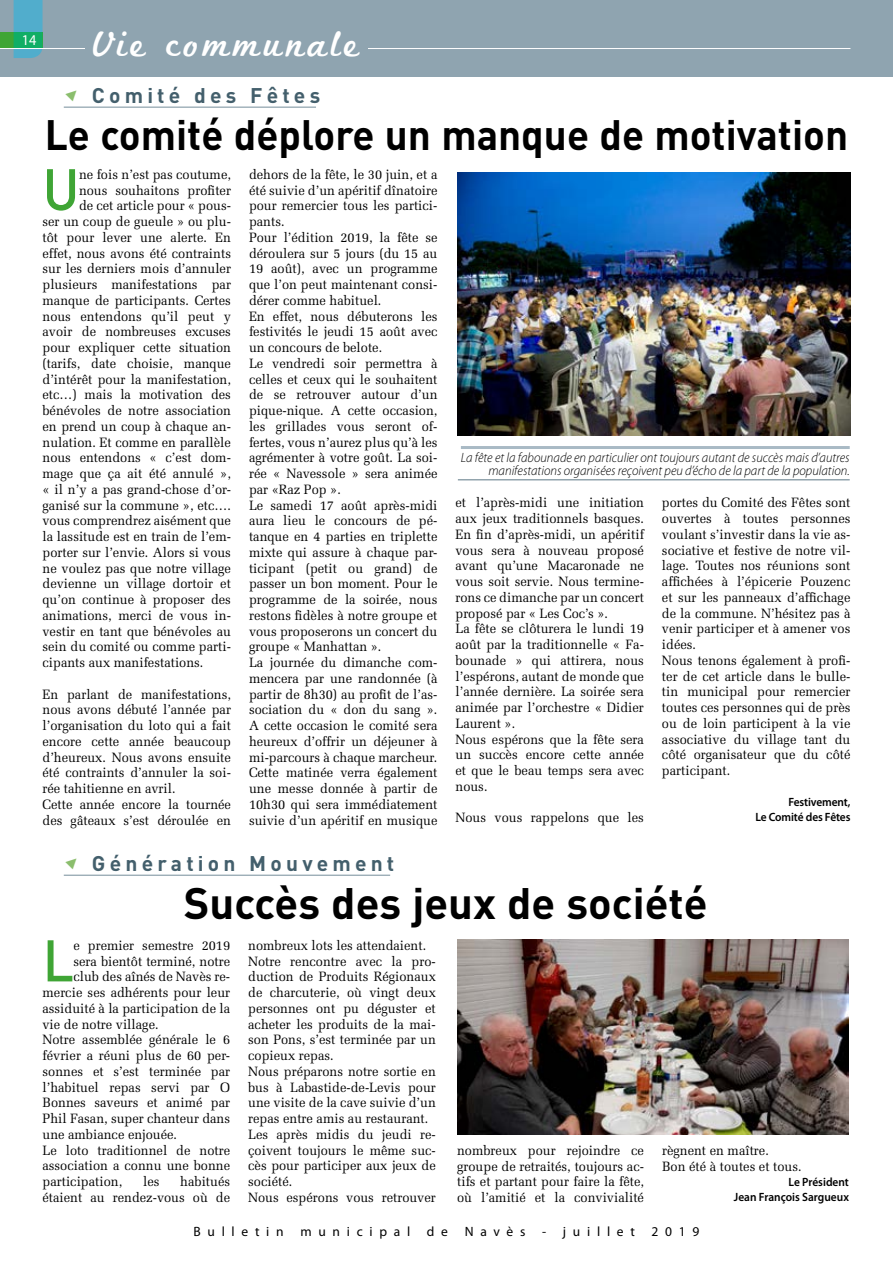
<style>
.page{position:relative;width:893px;height:1263px;background:#fff}
.page>*{position:absolute;margin:0;border:0;box-sizing:border-box;transform-origin:0 0}
.t1{font:500 57.75px "DIN";color:#3fa535;scale:.95 1}
.t2{font:700 43.5px "DIN";color:#000}
.t3{font:700 42px "DIN";color:#000;scale:.96 1}
.t4{font:37.5px "Marketing Script";letter-spacing:.1em;color:#fff}
.t5{font:700 21px "DIN";letter-spacing:.2em;color:#435f6c}
.t6{font:15px "Myriad Pro";color:#fff;scale:.95 1}
.t7{font:13.5px/15.8px "Melior";color:#000;scale:.95 1}
.t8{font:italic 300 13.5px/13.5px "Myriad Pro";color:#000;text-align:right;scale:.95 1}
.t9{font:13.5px "Myriad Pro";letter-spacing:.5em;color:#000}
.t10{font:600 12px/15px "Myriad Pro";letter-spacing:-.01em;color:#000;text-align:right;scale:.95 1}
</style>
<div class="page">
<div style="left:0;top:0;width:893px;height:77px;background:#8fa4b0"></div>
<div style="left:0;top:33px;width:43px;height:15px;background:#3fa535"></div>
<svg style="left:14px;top:0;width:29px;height:58px;background:#40acae"></svg>
<hr style="left:0;top:48px;width:850px;height:1px;background:#fff">
<hr style="left:64px;top:107px;width:252px;height:1px;background:#758d9a">
<div style="left:85px;top:21px;width:283px;height:56px;background:#8fa4b0"></div>
<hr style="left:461px;top:446px;width:389px;height:3px;background:#a9bac5">
<hr style="left:458px;top:479px;width:392px;height:1px;background:#5c7784">
<hr style="left:64px;top:875px;width:326px;height:1px;background:#758d9a">
<img style="left:457px;top:940px;width:392px;height:194px">
<img style="left:457px;top:173px;width:393px;height:263px">
<p class="t6" style="left:22px;top:31px;width:17px">14</p>
<h3 class="t4" style="left:94px;top:22px;width:267px">Vie communale</h3>
<h3 class="t5" style="left:92px;top:81px;width:230px">Comité des Fêtes</h3>
<h3 class="t3" style="left:45px;top:107px;width:838px">Le comité déplore un manque de motivation</h3>
<h1 class="t1" style="left:43px;top:153px;width:40px">U</h1>
<p class="t7" style="left:79px;top:166px;width:162px">ne fois n’est pas coutume,</p>
<p class="t7" style="left:79px;top:182px;width:162px">nous souhaitons profiter</p>
<p class="t7" style="left:79px;top:198px;width:161px">de cet article pour « pous-</p>
<p class="t7" style="left:43px;top:214px;width:200px">ser un coup de gueule » ou plu-</p>
<p class="t7" style="left:43px;top:229px;width:200px">tôt pour lever une alerte. En</p>
<p class="t7" style="left:43px;top:245px;width:200px">effet, nous avons été contraints</p>
<p class="t7" style="left:43px;top:261px;width:200px">sur les derniers mois d’annuler</p>
<p class="t7" style="left:43px;top:277px;width:200px">plusieurs manifestations par</p>
<p class="t7" style="left:43px;top:292px;width:200px">manque de participants. Certes</p>
<p class="t7" style="left:43px;top:308px;width:200px">nous entendons qu’il peut y</p>
<p class="t7" style="left:43px;top:324px;width:200px">avoir de nombreuses excuses</p>
<p class="t7" style="left:43px;top:340px;width:200px">pour expliquer cette situation</p>
<p class="t7" style="left:43px;top:355px;width:200px">(tarifs, date choisie, manque</p>
<p class="t7" style="left:43px;top:371px;width:200px">d’intérêt pour la manifestation,</p>
<p class="t7" style="left:43px;top:387px;width:200px">etc…) mais la motivation des</p>
<p class="t7" style="left:43px;top:403px;width:200px">bénévoles de notre association</p>
<p class="t7" style="left:43px;top:418px;width:200px">en prend un coup à chaque an-</p>
<p class="t7" style="left:43px;top:434px;width:200px">nulation. Et comme en parallèle</p>
<p class="t7" style="left:43px;top:450px;width:200px">nous entendons « c’est dom-</p>
<p class="t7" style="left:43px;top:466px;width:200px">mage que ça ait été annulé »,</p>
<p class="t7" style="left:43px;top:481px;width:200px">« il n’y a pas grand-chose d’or-</p>
<p class="t7" style="left:43px;top:497px;width:200px">ganisé sur la commune », etc….</p>
<p class="t7" style="left:43px;top:513px;width:200px">vous comprendrez aisément que</p>
<p class="t7" style="left:43px;top:529px;width:200px">la lassitude est en train de l’em-</p>
<p class="t7" style="left:43px;top:544px;width:200px">porter sur l’envie. Alors si vous</p>
<p class="t7" style="left:43px;top:560px;width:200px">ne voulez pas que notre village</p>
<p class="t7" style="left:43px;top:576px;width:200px">devienne un village dortoir et</p>
<p class="t7" style="left:43px;top:592px;width:200px">qu’on continue à proposer des</p>
<p class="t7" style="left:43px;top:607px;width:200px">animations, merci de vous in-</p>
<p class="t7" style="left:43px;top:623px;width:200px">vestir en tant que bénévoles au</p>
<p class="t7" style="left:43px;top:639px;width:200px">sein du comité ou comme parti-</p>
<p class="t7" style="left:43px;top:655px;width:171px">cipants aux manifestations.</p>
<p class="t7" style="left:43px;top:686px;width:200px">En parlant de manifestations, nous avons débuté l’année par l’organisation du loto qui a fait encore cette année beaucoup d’heureux. Nous avons ensuite été contraints d’annuler la soi&shy;rée tahitienne en avril.<br>Cette année encore la tournée des gâteaux s’est déroulée en</p>
<p class="t7" style="left:249px;top:166px;width:200px">dehors de la fête, le 30 juin, et a été suivie d’un apéritif dînatoire pour remercier tous les partici&shy;pants.<br>Pour l’édition 2019, la fête se déroulera sur 5 jours (du 15 au<br>19 août), avec un programme que l’on peut maintenant consi&shy;dérer comme habituel.<br>En effet, nous débuterons les festivités le jeudi 15 août avec un concours de belote.<br>Le vendredi soir permettra à celles et ceux qui le souhaitent de se retrouver autour d’un pique-nique. A cette occasion, les grillades vous seront of&shy;fertes, vous n’aurez plus qu’à les agrémenter à votre goût. La soi&shy;rée « Navessole » sera animée par «Raz Pop ».<br>Le samedi 17 août après-midi aura lieu le concours de pé&shy;tanque en 4 parties en triplette mixte qui assure à chaque par&shy;ticipant (petit ou grand) de passer un bon moment. Pour le programme de la soirée, nous restons fidèles à notre groupe et vous proposerons un concert du groupe « Manhattan ».<br>La journée du dimanche com&shy;mencera par une randonnée (à partir de 8h30) au profit de l’as&shy;sociation du « don du sang ».<br>A cette occasion le comité sera heureux d’offrir un déjeuner à mi-parcours à chaque marcheur.<br>Cette matinée verra également une messe donnée à partir de<br>10h30 qui sera immédiatement suivie d’un apéritif en musique</p>
<h3 class="t5" style="left:92px;top:849px;width:304px">Génération Mouvement</h3>
<p class="t8" style="left:461px;top:450px;width:411px">La fête et la fabounade en particulier ont toujours autant de succès mais d’autres manifestations organisées reçoivent peu d’écho de la part de la population.</p>
<p class="t7" style="left:455px;top:495px;width:200px">et l’après-midi une initiation aux jeux traditionnels basques.<br>En fin d’après-midi, un apéritif vous sera à nouveau proposé avant qu’une Macaronade ne vous soit servie. Nous termine&shy;rons ce dimanche par un concert proposé par « Les Coc’s ».<br>La fête se clôturera le lundi 19 août par la traditionnelle « Fa&shy;bounade » qui attirera, nous l’espérons, autant de monde que l’année dernière. La soirée sera animée par l’orchestre « Didier<br>Laurent ».<br>Nous espérons que la fête sera un succès encore cette année et que le beau temps sera avec nous.</p>
<p class="t7" style="left:455px;top:810px;width:200px">Nous vous rappelons que les</p>
<p class="t7" style="left:662px;top:495px;width:200px">portes du Comité des Fêtes sont ouvertes à toutes personnes voulant s’investir dans la vie as&shy;sociative et festive de notre vil&shy;lage. Toutes nos réunions sont affichées à l’épicerie Pouzenc et sur les panneaux d’affichage de la commune. N’hésitez pas à venir participer et à amener vos idées.<br>Nous tenons également à profi&shy;ter de cet article dans le bulle&shy;tin municipal pour remercier toutes ces personnes qui de près ou de loin participent à la vie associative du village tant du côté organisateur que du côté participant.</p>
<p class="t10" style="left:755px;top:794px;width:101px">Festivement,<br>Le Comité des Fêtes</p>
<h2 class="t2" style="left:184px;top:875px;width:526px">Succès des jeux de société</h2>
<h1 class="t1" style="left:43px;top:924px;width:35px">L</h1>
<p class="t7" style="left:73px;top:937px;width:166px">e premier semestre 2019</p>
<p class="t7" style="left:73px;top:953px;width:166px">sera bientôt terminé, notre</p>
<p class="t7" style="left:73px;top:969px;width:166px">club des aînés de Navès re-</p>
<p class="t7" style="left:43px;top:985px;width:199px">mercie ses adhérents pour leur</p>
<p class="t7" style="left:43px;top:1000px;width:199px">assiduité à la participation de la</p>
<p class="t7" style="left:43px;top:1016px;width:124px">vie de notre village.</p>
<p class="t7" style="left:43px;top:1032px;width:199px">Notre assemblée générale le 6</p>
<p class="t7" style="left:43px;top:1048px;width:199px">février a réuni plus de 60 per-</p>
<p class="t7" style="left:43px;top:1063px;width:199px">sonnes et s’est terminée par</p>
<p class="t7" style="left:43px;top:1079px;width:199px">l’habituel repas servi par O</p>
<p class="t7" style="left:43px;top:1095px;width:199px">Bonnes saveurs et animé par</p>
<p class="t7" style="left:43px;top:1111px;width:199px">Phil Fasan, super chanteur dans</p>
<p class="t7" style="left:43px;top:1126px;width:143px">une ambiance enjouée.</p>
<p class="t7" style="left:43px;top:1142px;width:199px">Le loto traditionnel de notre</p>
<p class="t7" style="left:43px;top:1158px;width:199px">association a connu une bonne</p>
<p class="t7" style="left:43px;top:1174px;width:85px">participation,</p>
<p class="t7" style="left:143px;top:1174px;width:19px">les</p>
<p class="t7" style="left:43px;top:1174px;width:199px;text-align:right">habitués<br>étaient au rendez-vous où de</p>
<p class="t7" style="left:248px;top:937px;width:199px">nombreux lots les attendaient.<br>Notre rencontre avec la pro&shy;duction de Produits Régionaux de charcuterie, où vingt deux personnes ont pu déguster et acheter les produits de la mai&shy;son Pons, s’est terminée par un copieux repas.<br>Nous préparons notre sortie en bus à Labastide-de-Levis pour une visite de la cave suivie d’un repas entre amis au restaurant.<br>Les après midis du jeudi re&shy;çoivent toujours le même suc&shy;cès pour participer aux jeux de société.<br>Nous espérons vous retrouver</p>
<p class="t7" style="left:457px;top:1142px;width:198px;text-align:justify">nombreux pour rejoindre ce groupe de retraités, toujours ac&shy;tifs et partant pour faire la fête, où l’amitié et la convivialité</p>
<p class="t7" style="left:662px;top:1142px;width:149px">règnent en maître.<br>Bon été à toutes et tous.</p>
<p class="t10" style="left:734px;top:1174px;width:123px">Le Président<br>Jean François Sargueux</p>
<p class="t9" style="left:193px;top:1223px;width:508px">Bulletin municipal de Navès - juillet 2019</p>
</div>
